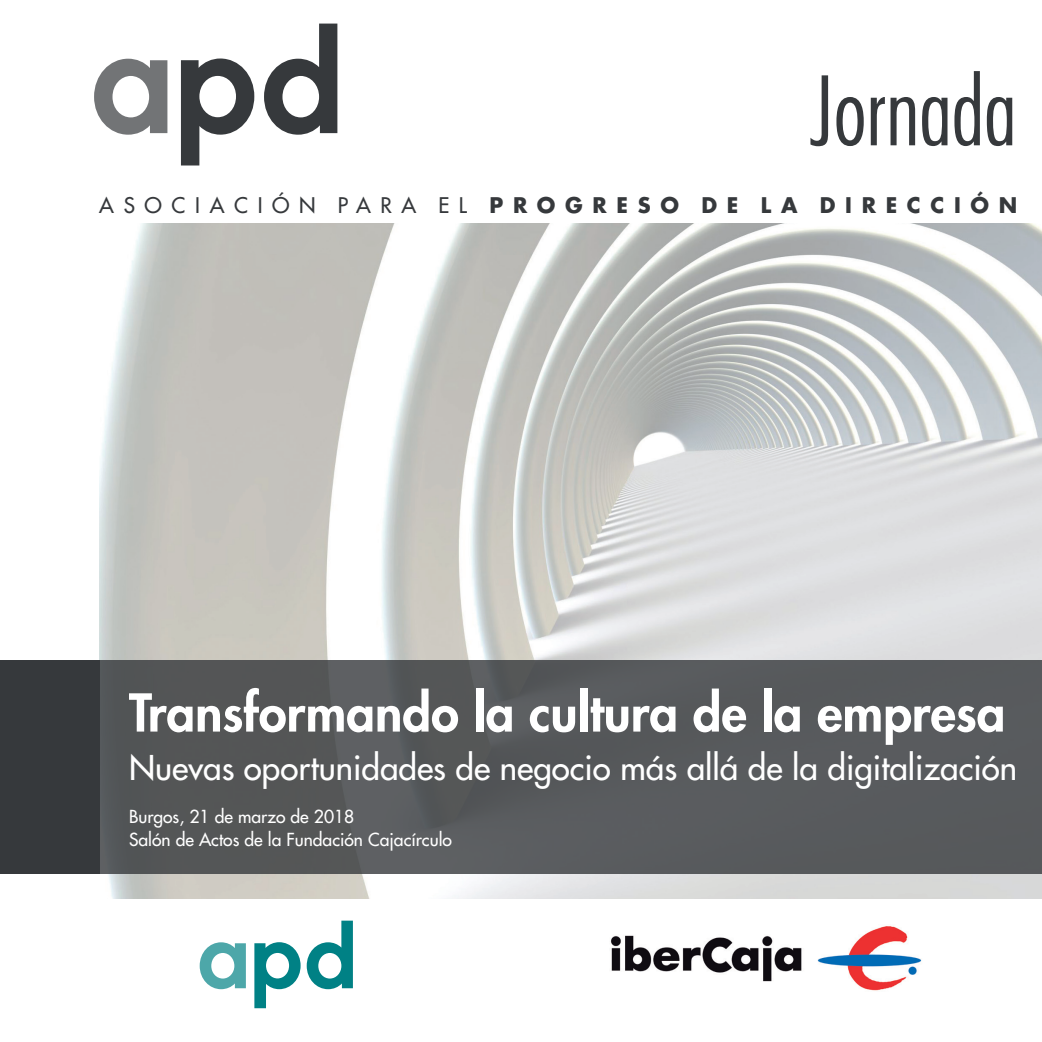
<style>
.page{position:relative;width:1042px;height:1042px;background:#fff}
.page>*{position:absolute;margin:0;border:0;box-sizing:border-box;transform-origin:0 0}
.t1{font:300 condensed 92.75px "Futura Std";color:#36393c}
.t2{font:800 50.75px "Futura Std";color:#fff}
.t3{font:500 33.25px "Futura Std";color:#fff}
.t4{font:700 21px "Futura Std";letter-spacing:.46em;color:#36393c}
.t5{font:500 17.5px/22.8px "Futura Std";color:#fff}
.s1{font-weight:500}
</style>
<div class="page">
<svg style="left:254px;top:942px;width:47px;height:66px"></svg>
<svg style="left:307px;top:920px;width:46px;height:69px"></svg>
<svg style="left:200px;top:942px;width:46px;height:47px"></svg>
<svg style="left:181px;top:58px;width:73px;height:107px"></svg>
<svg style="left:264px;top:24px;width:73px;height:111px"></svg>
<svg style="left:94px;top:59px;width:73px;height:76px"></svg>
<img style="left:99px;top:223px;width:943px;height:675px">
<div style="left:0;top:660px;width:99px;height:213px;background:#36393c"></div>
<div style="left:99px;top:660px;width:943px;height:213px;background:#57595c"></div>
<img style="left:610px;top:926px;width:312px;height:65px">
<h1 class="t1" style="left:809px;top:56px;width:209px">Jornada</h1>
<p class="t4" style="left:99px;top:191px;width:919px"><span class="s1">ASOCIACIÓN PARA EL</span> PROGRESO DE LA DIRECCIÓN</p>
<h2 class="t2" style="left:129px;top:681px;width:878px">Transformando la cultura de la empresa</h2>
<h3 class="t3" style="left:129px;top:747px;width:889px">Nuevas oportunidades de negocio más allá de la digitalización</h3>
<p class="t5" style="left:129px;top:805px;width:324px">Burgos, 21 de marzo de 2018<br>Salón de Actos de la Fundación Cajacírculo</p>
</div>
